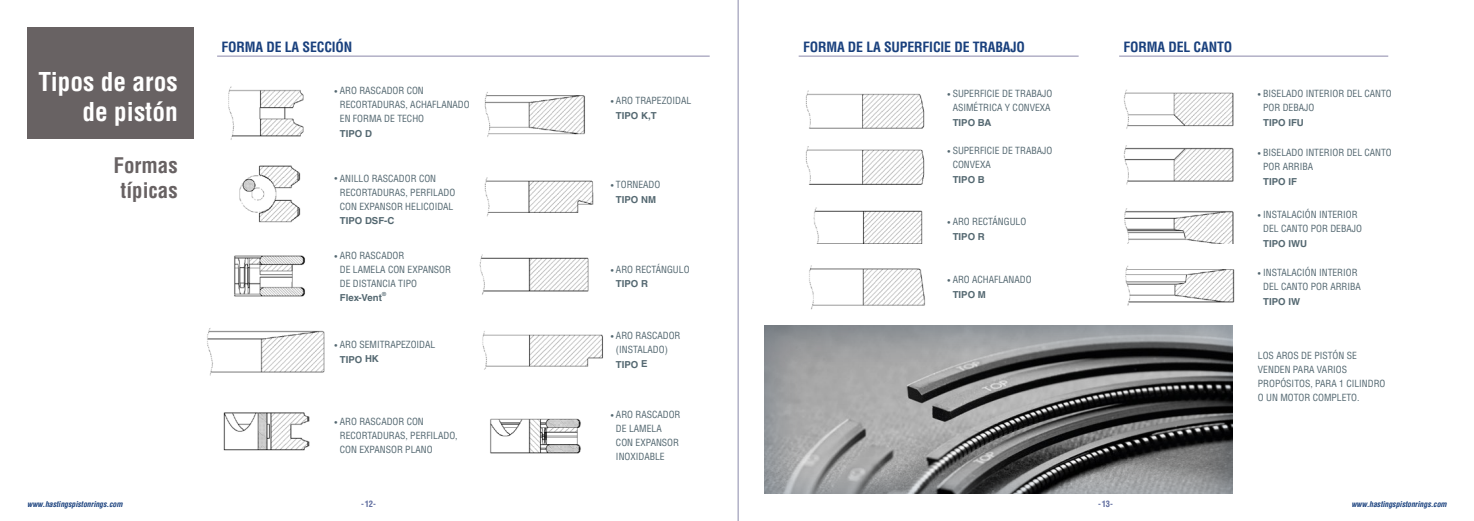
<style>
.page{position:relative;width:1474px;height:521px;background:#fff}
.page>*{position:absolute;margin:0;border:0;box-sizing:border-box;transform-origin:0 0}
.t1{font:700 condensed 25.38px/30.4px "Helvetica LT Std";color:#fff;text-align:right}
.t2{font:700 condensed 21px/25.2px "Helvetica LT Std";color:#686263;text-align:center}
.t3{font:700 condensed 13.83px "Helvetica LT Std";letter-spacing:-.01em;color:#19407d}
.t4{font:condensed 9.62px/14px "Helvetica LT Std";color:#536770}
.t5{font:700 9.62px "Helvetica LT Std";color:#536770}
.t6{font:700 condensed 8.58px "Helvetica LT Std";color:#606d9f}
.t7{font:italic 700 condensed 7.88px "Helvetica LT Std";color:#19407d}
.t8{font:5.6px "Geometos";color:#536770}
.s1{font-weight:700;font-size:7px}
.s2{font-weight:700;font-stretch:normal}
</style>
<div class="page">
<img style="left:479px;top:254px;width:110px;height:41px">
<img style="left:207px;top:328px;width:118px;height:48px">
<img style="left:484px;top:92px;width:101px;height:45px">
<div style="left:756px;top:318px;width:483px;height:176px;background:#003465;opacity:.29"></div>
<div style="left:27px;top:27px;width:167px;height:112px;background:#686263"></div>
<img style="left:228px;top:86px;width:76px;height:54px">
<img style="left:805px;top:90px;width:120px;height:39px">
<img style="left:1124px;top:89px;width:110px;height:40px">
<img style="left:234px;top:165px;width:71px;height:132px">
<img style="left:484px;top:177px;width:110px;height:40px">
<img style="left:805px;top:146px;width:120px;height:39px">
<img style="left:1123px;top:145px;width:111px;height:40px">
<img style="left:813px;top:207px;width:110px;height:37px">
<img style="left:1124px;top:208px;width:110px;height:36px">
<img style="left:482px;top:331px;width:121px;height:39px">
<img style="left:809px;top:265px;width:116px;height:45px">
<img style="left:1125px;top:265px;width:110px;height:41px">
<img style="left:223px;top:412px;width:87px;height:39px">
<img style="left:490px;top:418px;width:91px;height:36px">
<hr style="left:217px;top:56px;width:492px;height:1px;background:#8b89aa">
<hr style="left:798px;top:56px;width:280px;height:1px;background:#8b89aa">
<hr style="left:1119px;top:56px;width:269px;height:1px;background:#8b89aa">
<hr style="left:738px;top:0;width:1px;height:521px;background:#8b89aa">
<p class="t1" style="left:39px;top:66px;width:141px">Tipos de aros de pistón</p>
<p class="t2" style="left:114px;top:152px;width:66px">Formas típicas</p>
<p class="t3" style="left:221px;top:38px;width:132px">FORMA DE LA SECCIÓN</p>
<p class="t3" style="left:803px;top:38px;width:223px">FORMA DE LA SUPERFICIE DE TRABAJO</p>
<p class="t3" style="left:1123px;top:38px;width:110px">FORMA DEL CANTO</p>
<p class="t4" style="left:340px;top:83px;width:131px;text-indent:-5px"><span class="s1">•</span> ARO RASCADOR CON<br>RECORTADURAS, ACHAFLANADO<br>EN FORMA DE TECHO</p>
<p class="t5" style="left:340px;top:127px;width:34px">TIPO D</p>
<p class="t4" style="left:610px;top:94px;width:82px"><span class="s1">•</span> ARO TRAPEZOIDAL</p>
<p class="t5" style="left:616px;top:110px;width:42px">TIPO K,T</p>
<p class="t4" style="left:340px;top:171px;width:117px;text-indent:-5px"><span class="s1">•</span> ANILLO RASCADOR CON<br>RECORTADURAS, PERFILADO<br>CON EXPANSOR HELICOIDAL<br><span class="s2">TIPO DSF-C</span></p>
<p class="t4" style="left:610px;top:177px;width:51px"><span class="s1">•</span> TORNEADO</p>
<p class="t5" style="left:616px;top:193px;width:42px">TIPO NM</p>
<p class="t4" style="left:340px;top:248px;width:113px;text-indent:-5px"><span class="s1">•</span> ARO RASCADOR<br>DE LAMELA CON EXPANSOR<br>DE DISTANCIA TIPO</p>
<p class="t5" style="left:340px;top:291px;width:43px">Flex-Vent</p>
<p class="t8" style="left:382px;top:290px;width:6px">®</p>
<p class="t4" style="left:334px;top:337px;width:102px"><span class="s1">•</span> ARO SEMITRAPEZOIDAL</p>
<p class="t5" style="left:340px;top:353px;width:41px">TIPO HK</p>
<p class="t4" style="left:610px;top:262px;width:80px"><span class="s1">•</span> ARO RECTÁNGULO</p>
<p class="t5" style="left:616px;top:278px;width:34px">TIPO R</p>
<p class="t4" style="left:616px;top:329px;width:66px;text-indent:-5px"><span class="s1">•</span> ARO RASCADOR (INSTALADO)</p>
<p class="t5" style="left:616px;top:359px;width:33px">TIPO E</p>
<p class="t4" style="left:340px;top:415px;width:119px;text-indent:-5px"><span class="s1">•</span> ARO RASCADOR CON<br>RECORTADURAS, PERFILADO,<br>CON EXPANSOR PLANO</p>
<p class="t4" style="left:616px;top:408px;width:66px;text-indent:-5px"><span class="s1">•</span> ARO RASCADOR<br>DE LAMELA<br>CON EXPANSOR<br>INOXIDABLE</p>
<p class="t4" style="left:947px;top:87px;width:106px;text-align:center"><span class="s1">•</span> SUPERFICIE DE TRABAJO<br>ASIMÉTRICA Y CONVEXA</p>
<p class="t5" style="left:952px;top:117px;width:40px">TIPO BA</p>
<p class="t4" style="left:952px;top:143px;width:101px;text-indent:-5px"><span class="s1">•</span> SUPERFICIE DE TRABAJO<br>CONVEXA</p>
<p class="t5" style="left:952px;top:174px;width:34px">TIPO B</p>
<p class="t4" style="left:947px;top:214px;width:80px"><span class="s1">•</span> ARO RECTÁNGULO</p>
<p class="t5" style="left:952px;top:231px;width:34px">TIPO R</p>
<p class="t4" style="left:947px;top:272px;width:86px"><span class="s1">•</span> ARO ACHAFLANADO</p>
<p class="t5" style="left:952px;top:289px;width:35px">TIPO M</p>
<p class="t4" style="left:1263px;top:87px;width:130px;text-indent:-5px"><span class="s1">•</span> BISELADO INTERIOR DEL CANTO<br>POR DEBAJO</p>
<p class="t5" style="left:1263px;top:117px;width:42px">TIPO IFU</p>
<p class="t4" style="left:1263px;top:145px;width:130px;text-indent:-5px"><span class="s1">•</span> BISELADO INTERIOR DEL CANTO<br>POR ARRIBA</p>
<p class="t5" style="left:1263px;top:176px;width:35px">TIPO IF</p>
<p class="t4" style="left:1257px;top:207px;width:105px;text-align:center"><span class="s1">•</span> INSTALACIÓN INTERIOR<br>DEL CANTO POR DEBAJO</p>
<p class="t5" style="left:1263px;top:238px;width:45px">TIPO IWU</p>
<p class="t4" style="left:1257px;top:265px;width:104px;text-align:center"><span class="s1">•</span> INSTALACIÓN INTERIOR<br>DEL CANTO POR ARRIBA</p>
<p class="t5" style="left:1263px;top:296px;width:38px">TIPO IW</p>
<p class="t4" style="left:1257px;top:349px;width:129px">LOS AROS DE PISTÓN SE<br>VENDEN PARA VARIOS<br>PROPÓSITOS, PARA 1 CILINDRO<br>O UN MOTOR COMPLETO.</p>
<p class="t7" style="left:27px;top:499px;width:99px">www.hastingspistonrings.com</p>
<p class="t6" style="left:361px;top:499px;width:16px">-12-</p>
<p class="t7" style="left:1351px;top:499px;width:99px">www.hastingspistonrings.com</p>
<p class="t6" style="left:1098px;top:499px;width:16px">-13-</p>
</div>
